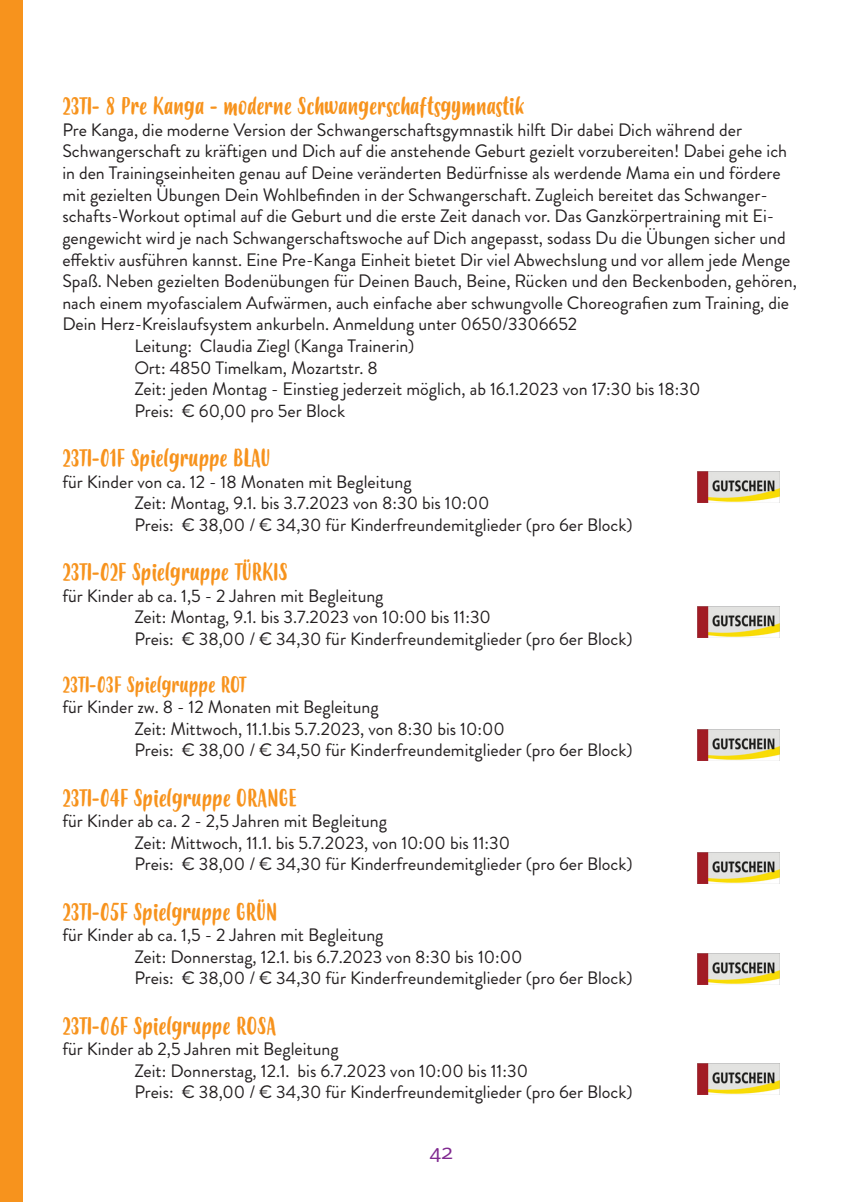
<style>
.page{position:relative;width:862px;height:1202px;background:#fff}
.page>*{position:absolute;margin:0;border:0;box-sizing:border-box;transform-origin:0 0}
.t1{font:28px "Sauna";color:#802990}
.t2{font:24px "Budidaya";color:#f7931d}
.t3{font:22px "Budidaya";color:#f7931d}
.t4{font:18px/21.6px "Brandon Grotesque";color:#231f20}
</style>
<div class="page">
<div style="left:0;top:0;width:23px;height:1202px;background:#f7931d"></div>
<img style="left:697px;top:471px;width:83px;height:31px">
<img style="left:697px;top:607px;width:83px;height:31px">
<img style="left:697px;top:730px;width:83px;height:31px">
<img style="left:697px;top:853px;width:83px;height:31px">
<img style="left:697px;top:953px;width:83px;height:31px">
<img style="left:697px;top:1063px;width:83px;height:31px">
<p class="t2" style="left:62px;top:93px;width:463px">23TI- 8 Pre Kanga - moderne Schwangerschaftsgymnastik</p>
<p class="t4" style="left:62px;top:119px;width:736px">Pre Kanga, die moderne Version der Schwangerschaftsgymnastik hilft Dir dabei Dich während der Schwangerschaft zu kräftigen und Dich auf die anstehende Geburt gezielt vorzubereiten! Dabei gehe ich in den Trainingseinheiten genau auf Deine veränderten Bedürfnisse als werdende Mama ein und fördere mit gezielten Übungen Dein Wohlbefinden in der Schwangerschaft. Zugleich bereitet das Schwanger&shy;schafts-Workout optimal auf die Geburt und die erste Zeit danach vor. Das Ganzkörpertraining mit Ei&shy;gengewicht wird je nach Schwangerschaftswoche auf Dich angepasst, sodass Du die Übungen sicher und effektiv ausführen kannst. Eine Pre-Kanga Einheit bietet Dir viel Abwechslung und vor allem jede Menge Spaß. Neben gezielten Bodenübungen für Deinen Bauch, Beine, Rücken und den Beckenboden, gehören, nach einem myofascialem Aufwärmen, auch einfache aber schwungvolle Choreografien zum Training, die Dein Herz-Kreislaufsystem ankurbeln. Anmeldung unter 0650/3306652</p>
<p class="t4" style="left:134px;top:335px;width:281px">Leitung: Claudia Ziegl (Kanga Trainerin)</p>
<p class="t4" style="left:134px;top:357px;width:245px">Ort: 4850 Timelkam, Mozartstr. 8</p>
<p class="t4" style="left:134px;top:378px;width:567px">Zeit: jeden Montag - Einstieg jederzeit möglich, ab 16.1.2023 von 17:30 bis 18:30</p>
<p class="t4" style="left:134px;top:400px;width:212px">Preis: € 60,00 pro 5er Block</p>
<p class="t2" style="left:62px;top:444px;width:210px">23TI-01F Spielgruppe BLAU</p>
<p class="t4" style="left:62px;top:471px;width:351px">für Kinder von ca. 12 - 18 Monaten mit Begleitung</p>
<p class="t4" style="left:134px;top:492px;width:357px">Zeit: Montag, 9.1. bis 3.7.2023 von 8:30 bis 10:00</p>
<p class="t4" style="left:134px;top:514px;width:500px">Preis: € 38,00 / € 34,30 für Kinderfreundemitglieder (pro 6er Block)</p>
<p class="t2" style="left:62px;top:558px;width:227px">23TI-02F Spielgruppe TÜRKIS</p>
<p class="t4" style="left:62px;top:585px;width:323px">für Kinder ab ca. 1,5 - 2 Jahren mit Begleitung</p>
<p class="t4" style="left:134px;top:606px;width:358px">Zeit: Montag, 9.1. bis 3.7.2023 von 10:00 bis 11:30</p>
<p class="t4" style="left:134px;top:628px;width:500px">Preis: € 38,00 / € 34,30 für Kinderfreundemitglieder (pro 6er Block)</p>
<p class="t3" style="left:62px;top:672px;width:185px">23TI-03F Spielgruppe ROT</p>
<p class="t4" style="left:62px;top:696px;width:318px">für Kinder zw. 8 - 12 Monaten mit Begleitung</p>
<p class="t4" style="left:134px;top:718px;width:372px">Zeit: Mittwoch, 11.1.bis 5.7.2023, von 8:30 bis 10:00</p>
<p class="t4" style="left:134px;top:740px;width:500px">Preis: € 38,00 / € 34,50 für Kinderfreundemitglieder (pro 6er Block)</p>
<p class="t2" style="left:62px;top:784px;width:236px">23TI-04F Spielgruppe ORANGE</p>
<p class="t4" style="left:62px;top:810px;width:326px">für Kinder ab ca. 2 - 2,5 Jahren mit Begleitung</p>
<p class="t4" style="left:134px;top:832px;width:377px">Zeit: Mittwoch, 11.1. bis 5.7.2023, von 10:00 bis 11:30</p>
<p class="t4" style="left:134px;top:854px;width:500px">Preis: € 38,00 / € 34,30 für Kinderfreundemitglieder (pro 6er Block)</p>
<p class="t2" style="left:62px;top:898px;width:217px">23TI-05F Spielgruppe GRÜN</p>
<p class="t4" style="left:62px;top:924px;width:323px">für Kinder ab ca. 1,5 - 2 Jahren mit Begleitung</p>
<p class="t4" style="left:134px;top:946px;width:390px">Zeit: Donnerstag, 12.1. bis 6.7.2023 von 8:30 bis 10:00</p>
<p class="t4" style="left:134px;top:968px;width:500px">Preis: € 38,00 / € 34,30 für Kinderfreundemitglieder (pro 6er Block)</p>
<p class="t2" style="left:62px;top:1012px;width:215px">23TI-06F Spielgruppe ROSA</p>
<p class="t4" style="left:62px;top:1038px;width:278px">für Kinder ab 2,5 Jahren mit Begleitung</p>
<p class="t4" style="left:134px;top:1060px;width:395px">Zeit: Donnerstag, 12.1. bis 6.7.2023 von 10:00 bis 11:30</p>
<p class="t4" style="left:134px;top:1082px;width:500px">Preis: € 38,00 / € 34,30 für Kinderfreundemitglieder (pro 6er Block)</p>
<h1 class="t1" style="left:429px;top:1133px;width:25px">42</h1>
</div>
